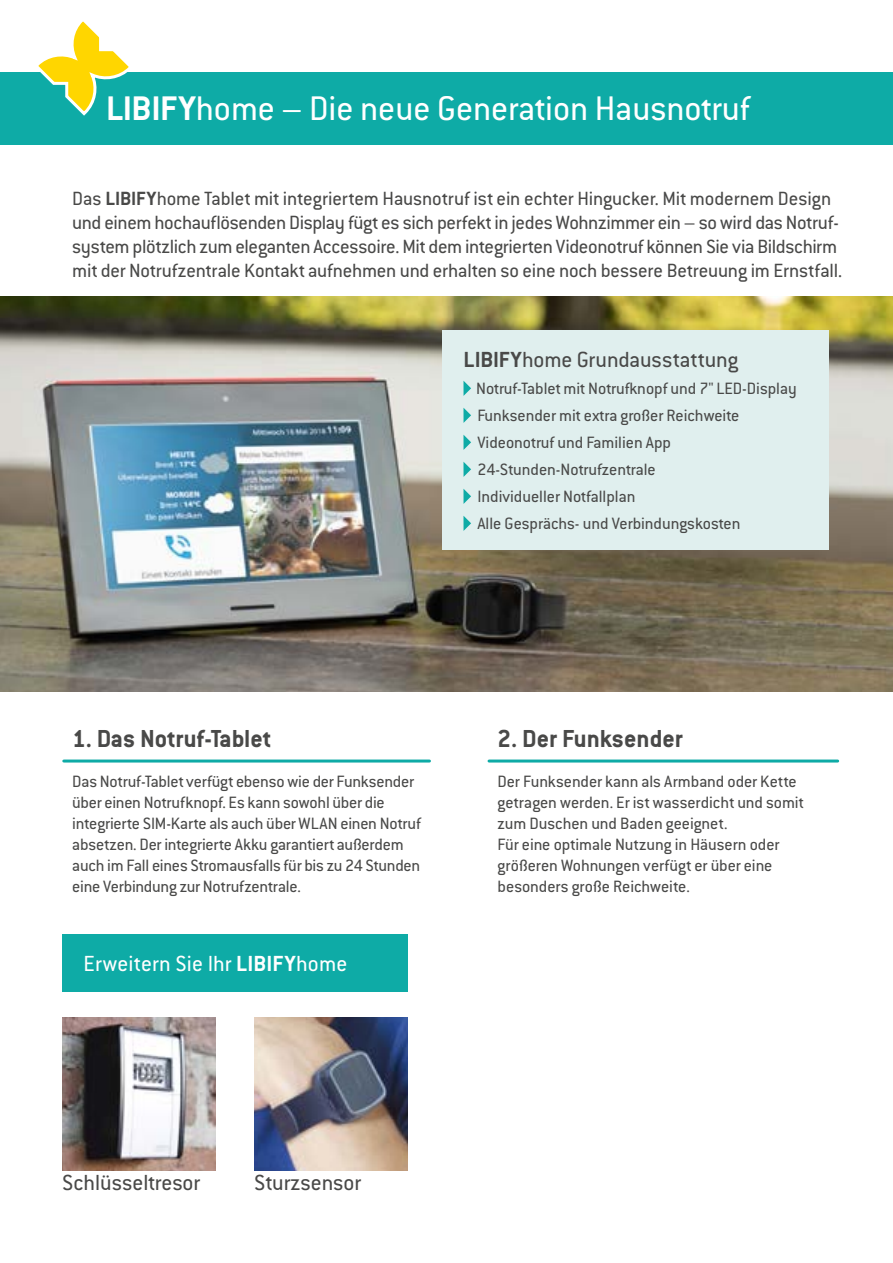
<style>
.page{position:relative;width:893px;height:1263px;background:#fff}
.page>*{position:absolute;margin:0;border:0;box-sizing:border-box;transform-origin:0 0}
.t1{font:37.5px "Conduit ITC";color:#fff}
.t2{font:700 27px "Conduit ITC";color:#494948}
.t3{font:24px "Conduit ITC";color:#494948}
.t4{font:24px "Conduit ITC";letter-spacing:.005em;color:#fff}
.t5{font:21px/24px "Conduit ITC";letter-spacing:-.01em;color:#494948}
.t6{font:18px/21px "Conduit ITC";color:#494948}
.s1{font-weight:700}
</style>
<div class="page">
<hr style="left:64px;top:759px;width:365px;height:3px;background:#0eaba6">
<img style="left:0;top:296px;width:893px;height:395px">
<div style="left:442px;top:330px;width:387px;height:220px;background:#e0efee"></div>
<svg style="left:463px;top:381px;width:8px;height:15px"></svg>
<svg style="left:463px;top:408px;width:8px;height:15px"></svg>
<svg style="left:463px;top:435px;width:8px;height:15px"></svg>
<svg style="left:463px;top:462px;width:8px;height:15px"></svg>
<svg style="left:463px;top:489px;width:8px;height:15px"></svg>
<svg style="left:463px;top:516px;width:8px;height:15px"></svg>
<div style="left:0;top:72px;width:893px;height:73px;background:#0eaba6"></div>
<svg style="left:38px;top:21px;width:91px;height:95px"></svg>
<hr style="left:489px;top:759px;width:349px;height:3px;background:#0eaba6">
<div style="left:62px;top:934px;width:346px;height:58px;background:#0eaba6"></div>
<img style="left:254px;top:1017px;width:153px;height:153px">
<img style="left:62px;top:1017px;width:153px;height:153px">
<h1 class="t1" style="left:106px;top:86px;width:645px"><span class="s1">LIBIFY</span>home – Die neue Generation Hausnotruf</h1>
<p class="t5" style="left:72px;top:185px;width:771px">Das <span class="s1">LIBIFY</span>home Tablet mit integriertem Hausnotruf ist ein echter Hingucker. Mit modernem Design und einem hochauflösenden Display fügt es sich perfekt in jedes Wohnzimmer ein – so wird das Notruf&shy;system plötzlich zum eleganten Accessoire. Mit dem integrierten Videonotruf können Sie via Bildschirm mit der Notrufzentrale Kontakt aufnehmen und erhalten so eine noch bessere Betreuung im Ernstfall.</p>
<h3 class="t3" style="left:463px;top:345px;width:276px"><span class="s1">LIBIFY</span>home Grundausstattung</h3>
<p class="t6" style="left:476px;top:374px;width:322px;line-height:27px">Notruf-Tablet mit Notrufknopf und 7" LED-Display Funksender mit extra großer Reichweite Videonotruf und Familien App 24-Stunden-Notrufzentrale<br>Individueller Notfallplan<br>Alle Gesprächs- und Verbindungskosten</p>
<h2 class="t2" style="left:72px;top:722px;width:201px">1. Das Notruf-Tablet</h2>
<p class="t6" style="left:72px;top:770px;width:350px">Das Notruf-Tablet verfügt ebenso wie der Funksender über einen Notrufknopf. Es kann sowohl über die integrierte SIM-Karte als auch über WLAN einen Notruf absetzen. Der integrierte Akku garantiert außerdem auch im Fall eines Stromausfalls für bis zu 24 Stunden eine Verbindung zur Notrufzentrale.</p>
<h3 class="t4" style="left:84px;top:949px;width:265px">Erweitern Sie Ihr <span class="s1">LIBIFY</span>home</h3>
<h2 class="t2" style="left:497px;top:722px;width:187px">2. Der Funksender</h2>
<p class="t6" style="left:497px;top:770px;width:308px">Der Funksender kann als Armband oder Kette getragen werden. Er ist wasserdicht und somit zum Duschen und Baden geeignet.<br>Für eine optimale Nutzung in Häusern oder größeren Wohnungen verfügt er über eine besonders große Reichweite.</p>
<h3 class="t3" style="left:62px;top:1168px;width:139px">Schlüsseltresor</h3>
<h3 class="t3" style="left:254px;top:1168px;width:108px">Sturzsensor</h3>
</div>
